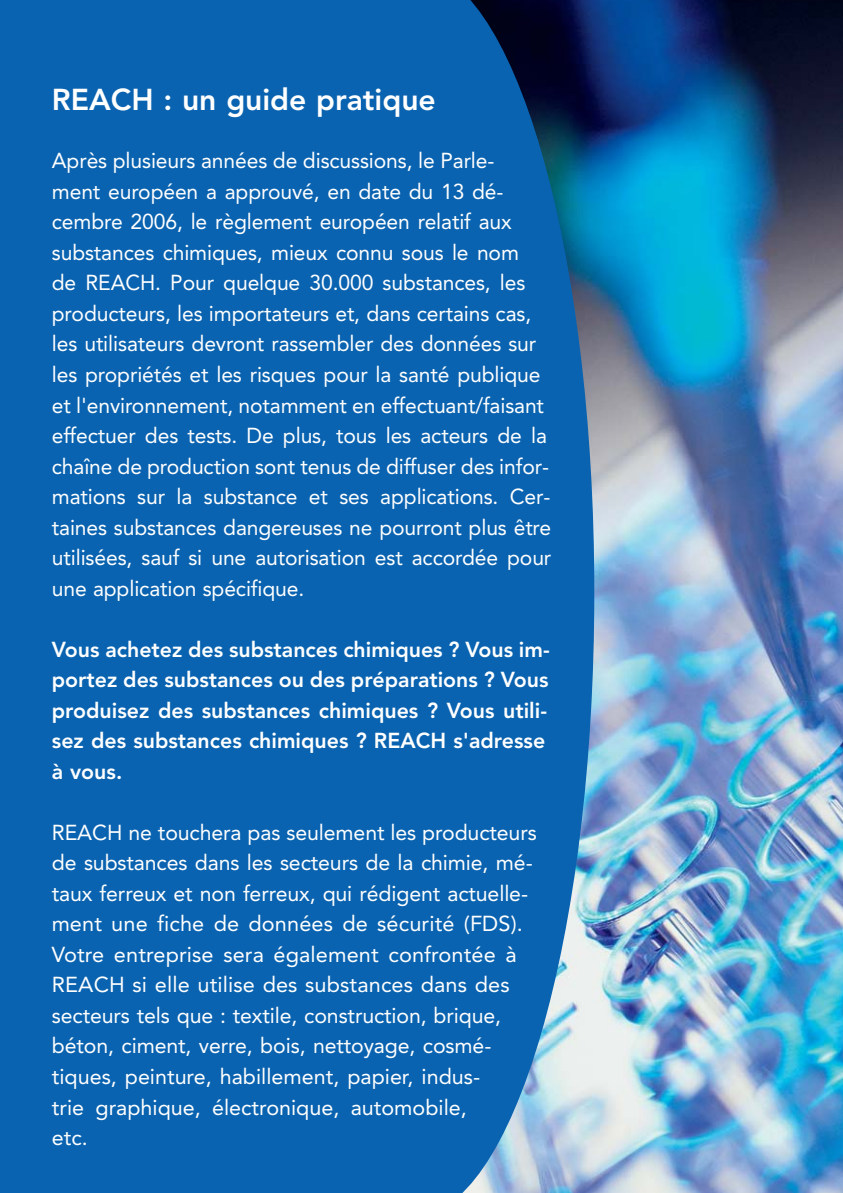
<style>
.page{position:relative;width:843px;height:1193px;background:#fff}
.page>*{position:absolute;margin:0;border:0;box-sizing:border-box;transform-origin:0 0}
.t1{font:800 30px "Avenir";color:#fff}
.t2{font:21.6px/30.4px "Avenir";letter-spacing:-.005em;color:#fff}
.t3{font:800 21.6px/30.4px "Avenir";color:#fff}
</style>
<div class="page">
<img style="left:0;top:0;width:842px;height:1192px">
<h1 class="t1" style="left:52px;top:87px;width:385px">REACH : un guide pratique</h1>
<p class="t2" style="left:52px;top:147px;width:500px">Après plusieurs années de discussions, le Parle-<br>ment européen a approuvé, en date du 13 dé&shy;cembre 2006, le règlement européen relatif aux substances chimiques, mieux connu sous le nom<br>de REACH. Pour quelque 30.000 substances, les producteurs, les importateurs et, dans certains cas, les utilisateurs devront rassembler des données sur les propriétés et les risques pour la santé publique et l'environnement, notamment en effectuant/faisant effectuer des tests. De plus, tous les acteurs de la chaîne de production sont tenus de diffuser des infor&shy;mations sur la substance et ses applications. Cer&shy;taines substances dangereuses ne pourront plus être utilisées, sauf si une autorisation est accordée pour une application spécifique.</p>
<p class="t3" style="left:52px;top:635px;width:499px">Vous achetez des substances chimiques ? Vous im&shy;portez des substances ou des préparations ? Vous produisez des substances chimiques ? Vous utili&shy;sez des substances chimiques ? REACH s'adresse à vous.</p>
<p class="t2" style="left:52px;top:818px;width:486px">REACH ne touchera pas seulement les producteurs de substances dans les secteurs de la chimie, mé&shy;taux ferreux et non ferreux, qui rédigent actuelle&shy;ment une fiche de données de sécurité (FDS).<br>Votre entreprise sera également confrontée à REACH si elle utilise des substances dans des secteurs tels que : textile, construction, brique, béton, ciment, verre, bois, nettoyage, cosmé&shy;tiques, peinture, habillement, papier, indus-<br>trie graphique, électronique, automobile,<br>etc.</p>
</div>
